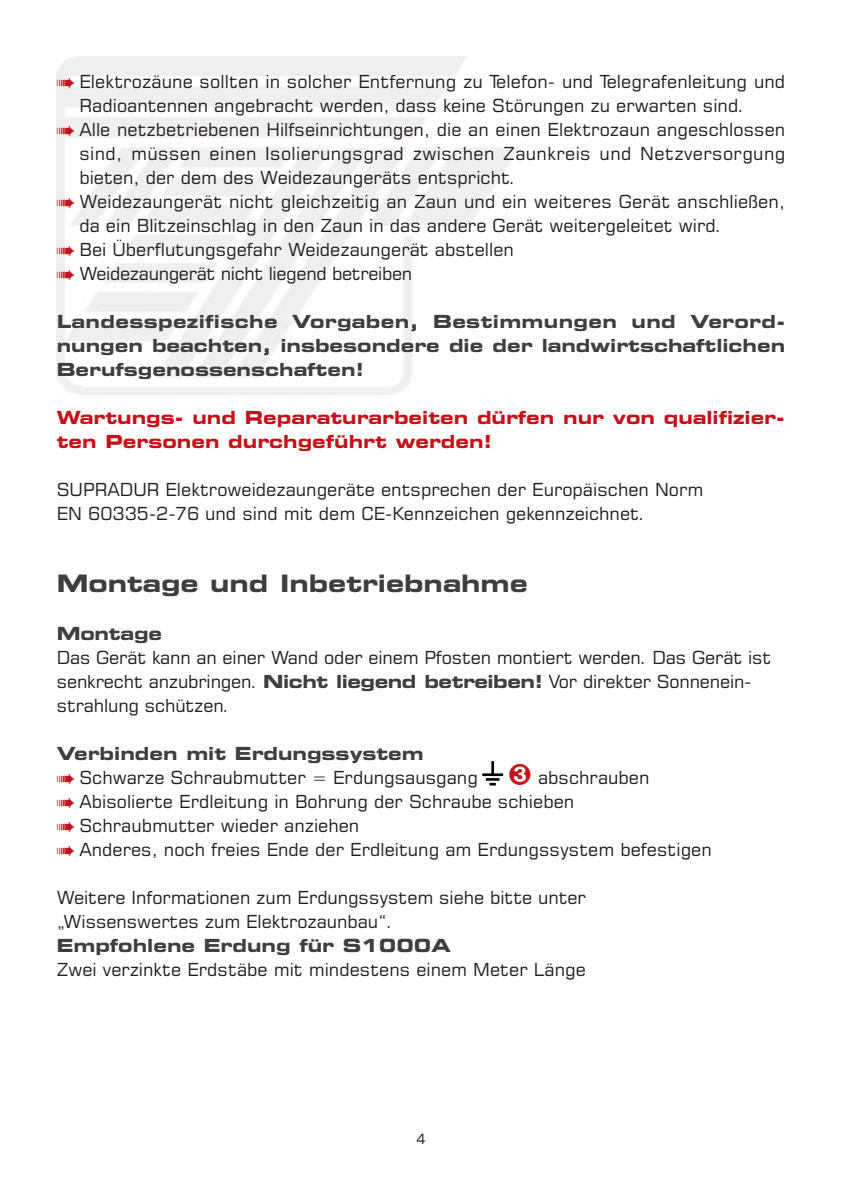
<style>
.page{position:relative;width:842px;height:1191px;background:#fff}
.page>*{position:absolute;margin:0;border:0;box-sizing:border-box;transform-origin:0 0}
.t1{font:700 expanded 24px "Square 721 BT";color:#3e3e3f}
.t2{font:18px/24px "Square 721 BT";color:#231f20}
.t3{font:700 expanded 18px/24px "Square 721 BT";color:#3e3e3f;text-align:justify}
.t4{font:700 expanded 18px/24px "Square 721 BT";color:#c4121a}
.t5{font:18px "Square 721 BT";letter-spacing:.02em;color:#231f20}
.t6{font:18px "Square 721 BT";letter-spacing:-.02em;color:#231f20}
.t7{font:14px "Square 721 BT";color:#231f20}
.s1{color:#c4121a}
.s2{font-weight:700;font-stretch:expanded;color:#3e3e3f}
</style>
<div class="page">
<svg style="left:482px;top:761px;width:21px;height:24px"></svg>
<p class="t2" style="left:57px;top:69px;width:730px"><span class="s1">➠</span> Elektrozäune sollten in solcher Entfernung zu Telefon- und Telegrafenleitung und</p>
<p class="t2" style="left:79px;top:93px;width:666px">Radioantennen angebracht werden, dass keine Störungen zu erwarten sind.</p>
<p class="t2" style="left:57px;top:117px;width:730px"><span class="s1">➠</span> Alle netzbetriebenen Hilfseinrichtungen, die an einen Elektrozaun angeschlossen</p>
<p class="t5" style="left:79px;top:143px;width:707px">sind, müssen einen Isolierungsgrad zwischen Zaunkreis und Netzversorgung</p>
<p class="t2" style="left:79px;top:165px;width:438px">bieten, der dem des Weidezaungeräts entspricht.</p>
<p class="t2" style="left:57px;top:189px;width:730px"><span class="s1">➠</span> Weidezaungerät nicht gleichzeitig an Zaun und ein weiteres Gerät anschließen,</p>
<p class="t2" style="left:79px;top:213px;width:644px">da ein Blitzeinschlag in den Zaun in das andere Gerät weitergeleitet wird.</p>
<p class="t2" style="left:57px;top:237px;width:459px"><span class="s1">➠</span> Bei Überflutungsgefahr Weidezaungerät abstellen</p>
<p class="t6" style="left:57px;top:263px;width:357px"><span class="s1">➠</span> Weidezaungerät nicht liegend betreiben</p>
<p class="t3" style="left:57px;top:309px;width:730px">Landesspezifische Vorgaben, Bestimmungen und Verord&shy;nungen beachten, insbesondere die der landwirtschaftlichen Berufsgenossenschaften!</p>
<p class="t4" style="left:57px;top:405px;width:730px">Wartungs- und Reparaturarbeiten dürfen nur von qualifizier&shy;ten Personen durchgeführt werden!</p>
<p class="t2" style="left:57px;top:477px;width:648px">SUPRADUR Elektroweidezaungeräte entsprechen der Europäischen Norm<br>EN 60335-2-76 und sind mit dem CE-Kennzeichen gekennzeichnet.</p>
<h1 class="t1" style="left:57px;top:569px;width:473px">Montage und Inbetriebnahme</h1>
<p class="t3" style="left:57px;top:621px;width:107px">Montage</p>
<p class="t2" style="left:57px;top:645px;width:716px">Das Gerät kann an einer Wand oder einem Pfosten montiert werden. Das Gerät ist senkrecht anzubringen. <span class="s2">Nicht liegend betreiben!</span> Vor direkter Sonnenein&shy;strahlung schützen.</p>
<p class="t2" style="left:57px;top:741px;width:657px"><span class="s2">Verbinden mit Erdungssystem<br></span><span class="s1">➠</span> Schwarze Schraubmutter = Erdungsausgang <span class="s1">➌</span> abschrauben<br><span class="s1">➠</span> Abisolierte Erdleitung in Bohrung der Schraube schieben<br><span class="s1">➠</span> Schraubmutter wieder anziehen<br><span class="s1">➠</span> Anderes, noch freies Ende der Erdleitung am Erdungssystem befestigen</p>
<p class="t2" style="left:57px;top:885px;width:531px">Weitere Informationen zum Erdungssystem siehe bitte unter „Wissenswertes zum Elektrozaunbau“.</p>
<p class="t3" style="left:57px;top:933px;width:396px">Empfohlene Erdung für S1000A</p>
<p class="t2" style="left:57px;top:957px;width:531px">Zwei verzinkte Erdstäbe mit mindestens einem Meter Länge</p>
<p class="t7" style="left:416px;top:1131px;width:11px">4</p>
</div>
